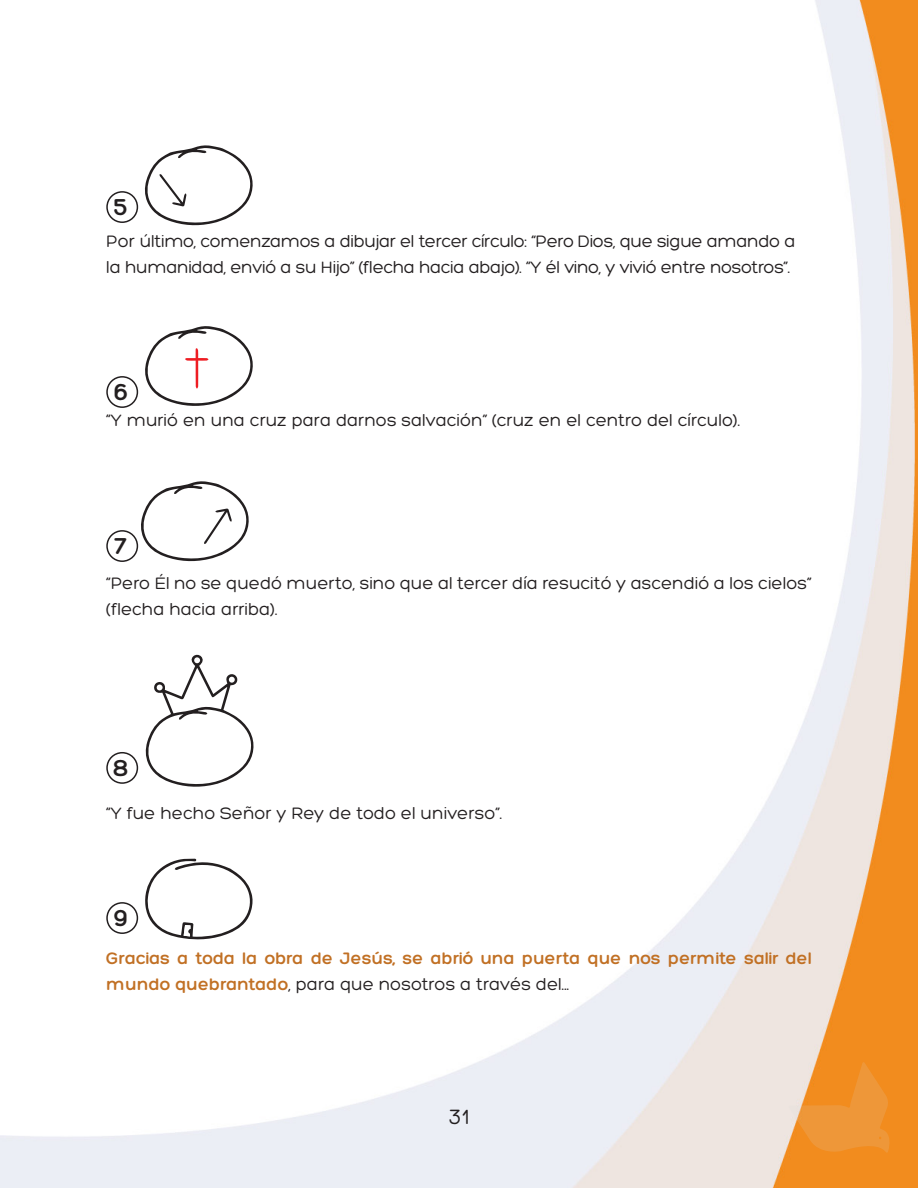
<style>
.page{position:relative;width:918px;height:1188px;background:#fff}
.page>*{position:absolute;margin:0;border:0;box-sizing:border-box;transform-origin:0 0}
.t1{font:700 25.05px "Hero";color:#231f20}
.t2{font:300 22.5px "Hero";color:#231f20}
.t3{font:300 18px/25.5px "Hero";color:#231f20}
.t4{font:300 18px/25.5px "Hero";letter-spacing:-.02em;color:#231f20}
.t5{font:300 18px/25.5px "Hero";color:#c17024}
.s1{color:#231f20}
</style>
<div class="page">
<img style="left:0;top:0;width:918px;height:1188px">
<svg style="left:788px;top:1062px;width:103px;height:92px;background:#ef9c42"></svg>
<svg style="left:144px;top:145px;width:111px;height:82px"></svg>
<div style="left:106px;top:191px;width:32px;height:32px;border:2px solid #231f20;border-radius:50%"></div>
<svg style="left:144px;top:326px;width:111px;height:81px"></svg>
<div style="left:106px;top:376px;width:32px;height:32px;border:2px solid #231f20;border-radius:50%"></div>
<svg style="left:140px;top:481px;width:111px;height:81px"></svg>
<div style="left:106px;top:530px;width:32px;height:32px;border:2px solid #231f20;border-radius:50%"></div>
<svg style="left:145px;top:654px;width:111px;height:134px"></svg>
<div style="left:106px;top:752px;width:32px;height:32px;border:2px solid #231f20;border-radius:50%"></div>
<svg style="left:143px;top:859px;width:112px;height:82px"></svg>
<div style="left:106px;top:902px;width:32px;height:32px;border:2px solid #231f20;border-radius:50%"></div>
<h1 class="t1" style="left:114px;top:194px;width:16px">5</h1>
<p class="t4" style="left:106px;top:229px;width:691px">Por último, comenzamos a dibujar el tercer círculo: “Pero Dios, que sigue amando a la humanidad, envió a su Hijo” (flecha hacia abajo). “Y él vino, y vivió entre nosotros”.</p>
<h1 class="t1" style="left:114px;top:379px;width:16px">6</h1>
<p class="t3" style="left:106px;top:407px;width:636px">“Y murió en una cruz para darnos salvación” (cruz en el centro del círculo).</p>
<h1 class="t1" style="left:115px;top:533px;width:14px">7</h1>
<p class="t3" style="left:106px;top:571px;width:707px">“Pero Él no se quedó muerto, sino que al tercer día resucitó y ascendió a los cielos” (flecha hacia arriba).</p>
<h1 class="t1" style="left:113px;top:755px;width:17px">8</h1>
<p class="t3" style="left:106px;top:800px;width:398px">“Y fue hecho Señor y Rey de todo el universo”.</p>
<h1 class="t1" style="left:114px;top:905px;width:15px">9</h1>
<p class="t5" style="left:106px;top:947px;width:707px">Gracias a toda la obra de Jesús, se abrió una puerta que nos permite salir del mundo quebrantado<span class="s1">, para que nosotros a través del...</span></p>
<p class="t2" style="left:449px;top:1103px;width:22px">31</p>
</div>
